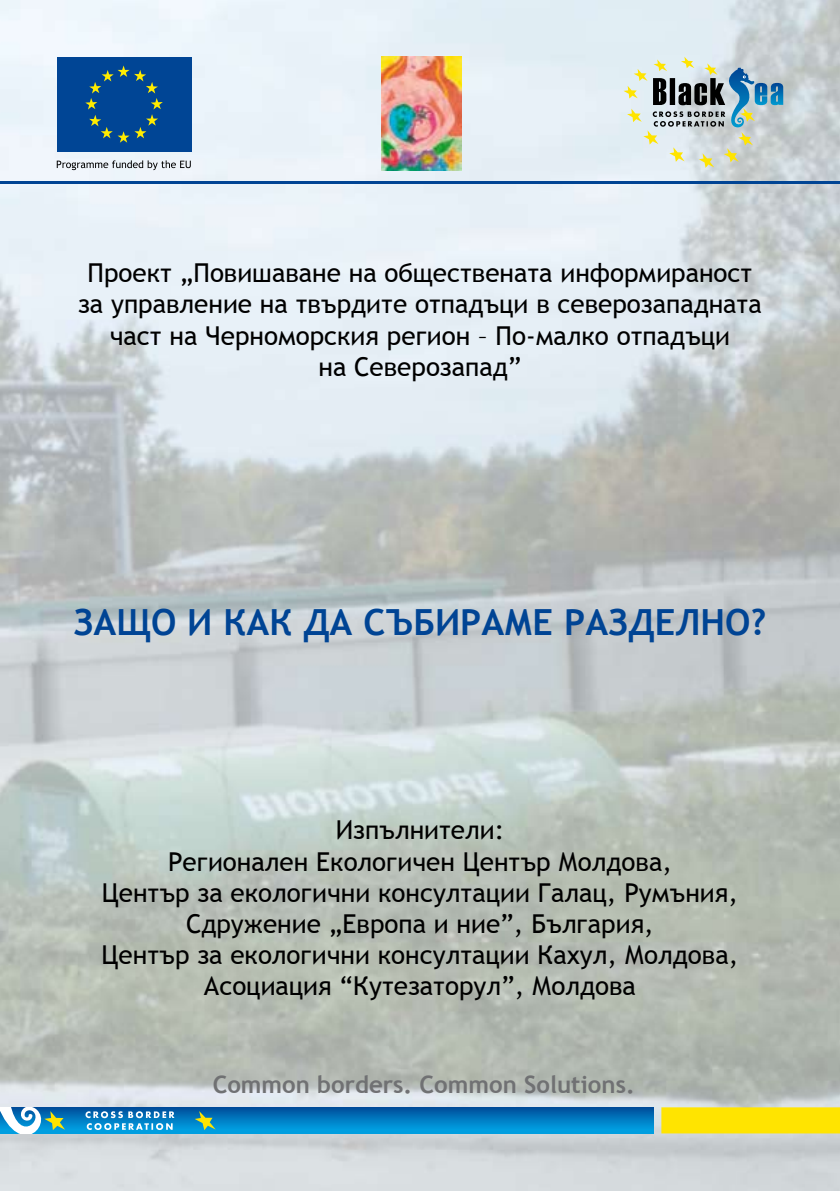
<style>
.page{position:relative;width:840px;height:1191px;background:#fff}
.page>*{position:absolute;margin:0;border:0;box-sizing:border-box;transform-origin:0 0}
.t1{font:700 36px "Trebuchet MS";color:#004494}
.t2{font:26px/31.2px "Trebuchet MS";color:#000;text-align:center}
.t3{font:700 24px "Trebuchet MS";color:#707173}
</style>
<div class="page">
<img style="left:0;top:0;width:839px;height:1191px">
<div style="left:57px;top:57px;width:134px;height:94px;background:#004595"></div>
<svg style="left:85px;top:65px;width:78px;height:78px"></svg>
<svg style="left:57px;top:160px;width:134px;height:10px"></svg>
<img style="left:381px;top:57px;width:80px;height:113px">
<hr style="left:0;top:181px;width:839px;height:3px;background:#004494">
<div style="left:0;top:1107px;width:652px;height:26px;background:linear-gradient(to bottom,#004e9b,#00a5e6)"></div>
<div style="left:661px;top:1107px;width:178px;height:26px;background:#ffe400"></div>
<svg style="left:195px;top:1111px;width:20px;height:19px"></svg>
<svg style="left:85px;top:1111px;width:89px;height:19px;background:#4da5d6"></svg>
<svg style="left:0;top:1107px;width:65px;height:26px"></svg>
<svg style="left:623px;top:57px;width:159px;height:111px;background:#b8c4c2"></svg>
<p class="t2" style="left:78px;top:258px;width:684px">Проект „Повишаване на обществената информираност за управление на твърдите отпадъци в северозападната част на Черноморския регион – По-малко отпадъци<br>на Северозапад”</p>
<h1 class="t1" style="left:73px;top:600px;width:694px">ЗАЩО И КАК ДА СЪБИРАМЕ РАЗДЕЛНО?</h1>
<p class="t2" style="left:102px;top:815px;width:637px">Изпълнители:<br>Регионален Екологичен Център Молдова,<br>Център за екологични консултации Галац, Румъния, Сдружение „Европа и ние”, България,<br>Център за екологични консултации Кахул, Молдова, Асоциация “Кутезаторул”, Молдова</p>
<p class="t3" style="left:212px;top:1069px;width:423px">Common borders. Common Solutions.</p>
</div>
